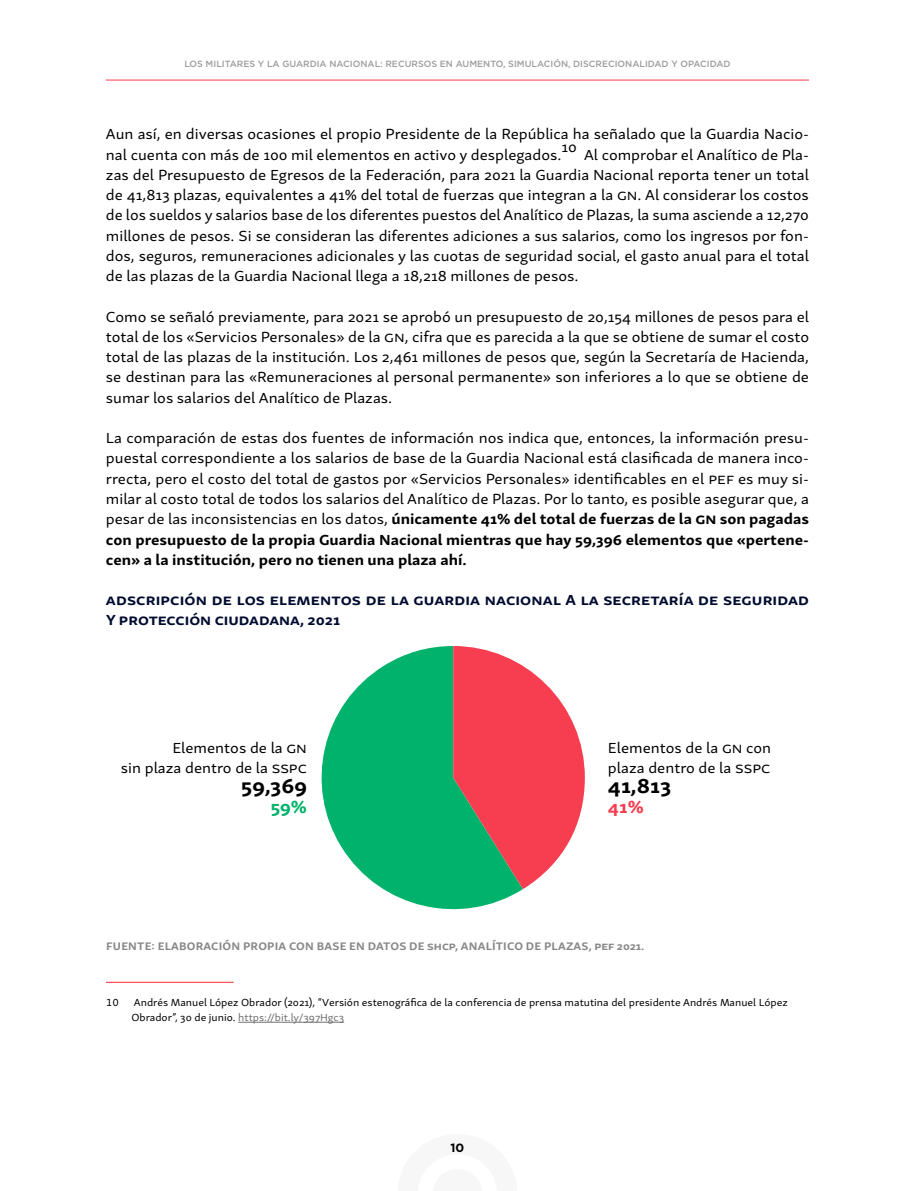
<style>
.page{position:relative;width:915px;height:1191px;background:#fff}
.page>*{position:absolute;margin:0;border:0;box-sizing:border-box;transform-origin:0 0}
.t1{font:700 21px "Skolar Sans Latn Ex";color:#000}
.t2{font:700 18px "Skolar Sans Latn Ex";color:#00b26b}
.t3{font:700 18px "Skolar Sans Latn Ex";color:#f73d50}
.t4{font:15px/20.2px "Skolar Sans Latn Ex";color:#000;text-align:justify}
.t5{font:700 15px/20.2px "Skolar Sans Latn Ex";letter-spacing:.01em;color:#000b2f}
.t6{font:700 12px "Gotham";color:#000}
.t7{font:700 11.25px "Skolar Sans Latn Ex";letter-spacing:.01em;color:#888}
.t8{font:10.5px/15px "Skolar Sans Latn Ex";color:#000}
.t9{font:500 9px "Gotham";color:#9d9d9c}
.s1{font-weight:700}
.s2{color:#706f6f}
</style>
<div class="page">
<hr style="left:106px;top:80px;width:702px;height:1px;background:#f73d50">
<hr style="left:106px;top:981px;width:127px;height:2px;background:#f73d50">
<hr style="left:238px;top:1022px;width:106px;height:1px;background:#706f6f">
<svg style="left:321px;top:646px;width:202px;height:264px;fill:#00b26b"></svg>
<svg style="left:453px;top:646px;width:131px;height:243px"></svg>
<p class="t9" style="left:184px;top:58px;width:547px">LOS MILITARES Y LA GUARDIA NACIONAL: RECURSOS EN AUMENTO, SIMULACIÓN, DISCRECIONALIDAD Y OPACIDAD</p>
<p class="t4" style="left:106px;top:123px;width:704px">Aun así, en diversas ocasiones el propio Presidente de la República ha señalado que la Guardia Nacio&shy;nal cuenta con más de 100 mil elementos en activo y desplegados.</p>
<p class="t4" style="left:561px;top:136px;width:17px">10</p>
<p class="t4" style="left:106px;top:143px;width:704px;text-indent:478px">Al comprobar el Analítico de Pla&shy;zas del Presupuesto de Egresos de la Federación, para 2021 la Guardia Nacional reporta tener un total de 41,813 plazas, equivalentes a 41% del total de fuerzas que integran a la GN. Al considerar los costos de los sueldos y salarios base de los diferentes puestos del Analítico de Plazas, la suma asciende a 12,270 millones de pesos. Si se consideran las diferentes adiciones a sus salarios, como los ingresos por fon&shy;dos, seguros, remuneraciones adicionales y las cuotas de seguridad social, el gasto anual para el total de las plazas de la Guardia Nacional llega a 18,218 millones de pesos.</p>
<p class="t4" style="left:106px;top:305px;width:704px">Como se señaló previamente, para 2021 se aprobó un presupuesto de 20,154 millones de pesos para el total de los «Servicios Personales» de la GN, cifra que es parecida a la que se obtiene de sumar el costo total de las plazas de la institución. Los 2,461 millones de pesos que, según la Secretaría de Hacienda, se destinan para las «Remuneraciones al personal permanente» son inferiores a lo que se obtiene de sumar los salarios del Analítico de Plazas.</p>
<p class="t4" style="left:106px;top:427px;width:704px">La comparación de estas dos fuentes de información nos indica que, entonces, la información presu&shy;puestal correspondiente a los salarios de base de la Guardia Nacional está clasificada de manera inco&shy;rrecta, pero el costo del total de gastos por «Servicios Personales» identificables en el PEF es muy si&shy;milar al costo total de todos los salarios del Analítico de Plazas. Por lo tanto, es posible asegurar que, a pesar de las inconsistencias en los datos, <span class="s1">únicamente 41% del total de fuerzas de la GN son pagadas con presupuesto de la propia Guardia Nacional mientras que hay 59,396 elementos que «pertene&shy;cen» a la institución, pero no tienen una plaza ahí.</span></p>
<p class="t5" style="left:106px;top:588px;width:704px">ADSCRIPCIÓN DE LOS ELEMENTOS DE LA GUARDIA NACIONAL A LA SECRETARÍA DE SEGURIDAD<br>Y PROTECCIÓN CIUDADANA, 2021</p>
<p class="t4" style="left:121px;top:736px;width:187px;text-align:right">Elementos de la GN<br>sin plaza dentro de la SSPC</p>
<h1 class="t1" style="left:241px;top:768px;width:67px">59,369</h1>
<p class="t2" style="left:270px;top:792px;width:38px">59%</p>
<p class="t4" style="left:607px;top:736px;width:165px">Elementos de la GN con plaza dentro de la SSPC</p>
<h1 class="t1" style="left:607px;top:768px;width:65px">41,813</h1>
<p class="t3" style="left:607px;top:792px;width:37px">41%</p>
<p class="t7" style="left:106px;top:936px;width:539px">FUENTE: ELABORACIÓN PROPIA CON BASE EN DATOS DE SHCP, ANALÍTICO DE PLAZAS, PEF 2021.</p>
<p class="t8" style="left:106px;top:994px;width:15px">10</p>
<p class="t8" style="left:131px;top:994px;width:657px">Andrés Manuel López Obrador (2021), “Versión estenográfica de la conferencia de prensa matutina del presidente Andrés Manuel López<br>Obrador”, 30 de junio. <span class="s2">https://bit.ly/397Hgc3</span></p>
<p class="t6" style="left:450px;top:1140px;width:15px">10</p>
</div>
